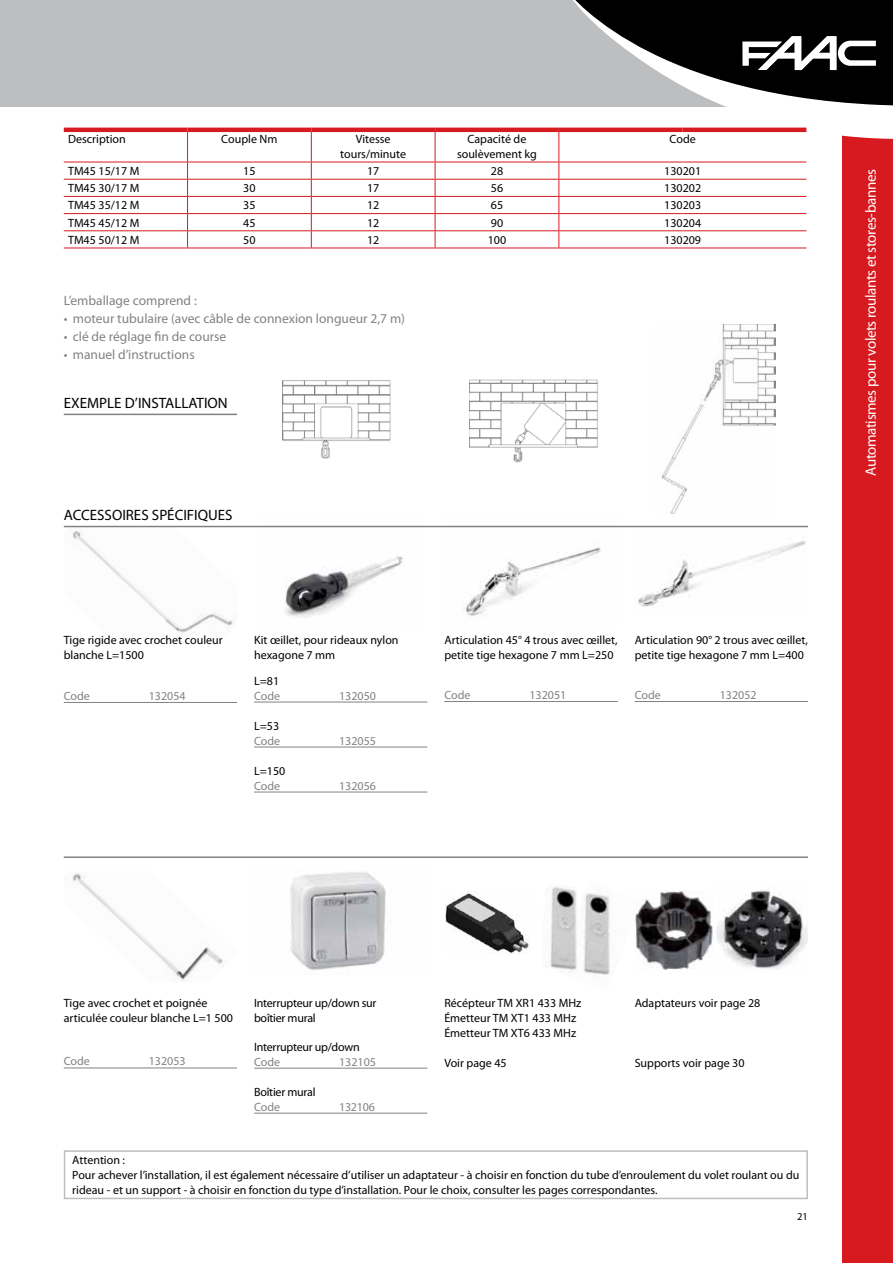
<style>
.page{position:relative;width:893px;height:1263px;background:#fff}
.page>*{position:absolute;margin:0;border:0;box-sizing:border-box;transform-origin:0 0}
.t1{font:15px "Myriad Pro";letter-spacing:-.025em;color:#fff}
.t2{font:15px "Myriad Pro";color:#000}
.t3{font:13.5px "Myriad Pro";color:#808285}
.t4{font:12px/15px "Myriad Pro";color:#000}
.t5{font:12px "Myriad Pro";color:#808285}
.t6{font:12px/15px "Myriad Pro";letter-spacing:-.02em;color:#000}
.t7{font:10.5px "Myriad Pro";color:#000}
</style>
<div class="page">
<div style="left:842px;top:0;width:51px;height:1263px;background:#d71920"></div>
<div style="left:0;top:0;width:893px;height:106px;background:#bcbec0"></div>
<svg style="left:564px;top:0;width:329px;height:139px"></svg>
<img style="left:444px;top:525px;width:174px;height:91px">
<img style="left:638px;top:541px;width:168px;height:66px">
<hr style="left:64px;top:856px;width:744px;height:2px;background:#808285">
<img style="left:290px;top:872px;width:96px;height:99px">
<img style="left:72px;top:873px;width:152px;height:107px">
<img style="left:258px;top:525px;width:166px;height:93px">
<hr style="left:64px;top:414px;width:173px;height:1px;background:#808285">
<img style="left:282px;top:380px;width:109px;height:79px">
<img style="left:469px;top:379px;width:129px;height:84px">
<img style="left:662px;top:325px;width:114px;height:189px">
<img style="left:716px;top:890px;width:92px;height:79px">
<img style="left:641px;top:891px;width:72px;height:78px">
<img style="left:64px;top:527px;width:173px;height:106px">
<hr style="left:64px;top:702px;width:173px;height:1px;background:#808285">
<hr style="left:254px;top:1068px;width:173px;height:1px;background:#808285">
<hr style="left:254px;top:1113px;width:173px;height:1px;background:#808285">
<hr style="left:635px;top:701px;width:173px;height:1px;background:#808285">
<hr style="left:444px;top:701px;width:174px;height:1px;background:#808285">
<hr style="left:64px;top:1067px;width:173px;height:1px;background:#808285">
<hr style="left:254px;top:702px;width:173px;height:1px;background:#808285">
<hr style="left:254px;top:747px;width:173px;height:1px;background:#808285">
<hr style="left:254px;top:792px;width:173px;height:1px;background:#808285">
<hr style="left:64px;top:526px;width:744px;height:1px;background:#808285">
<hr style="left:64px;top:128px;width:124px;height:4px;background:#d71920">
<hr style="left:188px;top:128px;width:123px;height:4px;background:#d71920">
<hr style="left:311px;top:128px;width:124px;height:4px;background:#d71920">
<hr style="left:435px;top:128px;width:124px;height:4px;background:#d71920">
<hr style="left:559px;top:128px;width:124px;height:4px;background:#d71920">
<hr style="left:683px;top:128px;width:123px;height:4px;background:#d71920">
<hr style="left:187px;top:132px;width:1px;height:30px;background:#d71920">
<hr style="left:311px;top:132px;width:1px;height:30px;background:#d71920">
<hr style="left:435px;top:132px;width:1px;height:30px;background:#d71920">
<hr style="left:558px;top:132px;width:1px;height:30px;background:#d71920">
<hr style="left:64px;top:162px;width:124px;height:1px;background:#d71920">
<hr style="left:188px;top:162px;width:123px;height:1px;background:#d71920">
<hr style="left:311px;top:162px;width:124px;height:1px;background:#d71920">
<hr style="left:435px;top:162px;width:124px;height:1px;background:#d71920">
<hr style="left:559px;top:162px;width:124px;height:1px;background:#d71920">
<hr style="left:683px;top:162px;width:123px;height:1px;background:#d71920">
<hr style="left:64px;top:179px;width:124px;height:1px;background:#d71920">
<hr style="left:188px;top:179px;width:123px;height:1px;background:#d71920">
<hr style="left:311px;top:179px;width:124px;height:1px;background:#d71920">
<hr style="left:435px;top:179px;width:124px;height:1px;background:#d71920">
<hr style="left:559px;top:179px;width:124px;height:1px;background:#d71920">
<hr style="left:683px;top:179px;width:123px;height:1px;background:#d71920">
<hr style="left:64px;top:196px;width:124px;height:1px;background:#d71920">
<hr style="left:188px;top:196px;width:123px;height:1px;background:#d71920">
<hr style="left:311px;top:196px;width:124px;height:1px;background:#d71920">
<hr style="left:435px;top:196px;width:124px;height:1px;background:#d71920">
<hr style="left:559px;top:196px;width:124px;height:1px;background:#d71920">
<hr style="left:683px;top:196px;width:123px;height:1px;background:#d71920">
<hr style="left:64px;top:213px;width:124px;height:1px;background:#d71920">
<hr style="left:188px;top:213px;width:123px;height:1px;background:#d71920">
<hr style="left:311px;top:213px;width:124px;height:1px;background:#d71920">
<hr style="left:435px;top:213px;width:124px;height:1px;background:#d71920">
<hr style="left:559px;top:213px;width:124px;height:1px;background:#d71920">
<hr style="left:683px;top:213px;width:123px;height:1px;background:#d71920">
<hr style="left:64px;top:230px;width:124px;height:1px;background:#d71920">
<hr style="left:188px;top:230px;width:123px;height:1px;background:#d71920">
<svg style="left:187px;top:162px;width:1px;height:86px"></svg>
<hr style="left:311px;top:230px;width:124px;height:1px;background:#d71920">
<svg style="left:311px;top:162px;width:1px;height:86px"></svg>
<hr style="left:435px;top:230px;width:124px;height:1px;background:#d71920">
<svg style="left:435px;top:162px;width:1px;height:86px"></svg>
<hr style="left:559px;top:230px;width:124px;height:1px;background:#d71920">
<svg style="left:558px;top:162px;width:1px;height:86px"></svg>
<hr style="left:683px;top:230px;width:123px;height:1px;background:#d71920">
<hr style="left:559px;top:248px;width:124px;height:1px;background:#d71920">
<hr style="left:683px;top:248px;width:123px;height:1px;background:#d71920">
<hr style="left:64px;top:248px;width:124px;height:1px;background:#d71920">
<hr style="left:188px;top:248px;width:123px;height:1px;background:#d71920">
<hr style="left:311px;top:248px;width:124px;height:1px;background:#d71920">
<hr style="left:435px;top:248px;width:124px;height:1px;background:#d71920">
<div style="left:64px;top:1150px;width:744px;height:49px;border:2px solid #bcbec0"></div>
<img style="left:582px;top:892px;width:59px;height:83px">
<img style="left:445px;top:893px;width:84px;height:60px">
<img style="left:550px;top:887px;width:27px;height:86px">
<p class="t4" style="left:68px;top:131px;width:59px">Description</p>
<p class="t4" style="left:221px;top:131px;width:58px">Couple Nm</p>
<p class="t4" style="left:340px;top:131px;width:67px;text-align:center">Vitesse tours/minute</p>
<p class="t4" style="left:457px;top:131px;width:81px;text-align:center">Capacité de soulèvement kg</p>
<p class="t4" style="left:670px;top:131px;width:28px">Code</p>
<p class="t4" style="left:68px;top:163px;width:73px">TM45 15/17 M</p>
<p class="t4" style="left:243px;top:163px;width:14px">15</p>
<p class="t4" style="left:367px;top:163px;width:14px">17</p>
<p class="t4" style="left:491px;top:163px;width:14px">28</p>
<p class="t4" style="left:664px;top:163px;width:38px">130201</p>
<p class="t4" style="left:68px;top:180px;width:73px">TM45 30/17 M</p>
<p class="t4" style="left:243px;top:180px;width:14px">30</p>
<p class="t4" style="left:367px;top:180px;width:14px">17</p>
<p class="t4" style="left:491px;top:180px;width:14px">56</p>
<p class="t4" style="left:664px;top:180px;width:38px">130202</p>
<p class="t4" style="left:68px;top:198px;width:73px">TM45 35/12 M</p>
<p class="t4" style="left:243px;top:198px;width:14px">35</p>
<p class="t4" style="left:367px;top:198px;width:14px">12</p>
<p class="t4" style="left:491px;top:198px;width:14px">65</p>
<p class="t4" style="left:664px;top:198px;width:38px">130203</p>
<p class="t4" style="left:68px;top:215px;width:73px">TM45 45/12 M</p>
<p class="t4" style="left:243px;top:215px;width:14px">45</p>
<p class="t4" style="left:367px;top:215px;width:14px">12</p>
<p class="t4" style="left:491px;top:215px;width:14px">90</p>
<p class="t4" style="left:664px;top:215px;width:38px">130204</p>
<p class="t4" style="left:68px;top:232px;width:73px">TM45 50/12 M</p>
<p class="t4" style="left:243px;top:232px;width:14px">50</p>
<p class="t4" style="left:367px;top:232px;width:14px">12</p>
<p class="t4" style="left:488px;top:232px;width:20px">100</p>
<p class="t4" style="left:664px;top:232px;width:38px">130209</p>
<p class="t3" style="left:64px;top:292px;width:135px">L’emballage comprend :</p>
<p class="t3" style="left:64px;top:310px;width:343px">• moteur tubulaire (avec câble de connexion longueur 2,7 m)</p>
<p class="t3" style="left:64px;top:328px;width:164px">• clé de réglage fin de course</p>
<p class="t3" style="left:64px;top:346px;width:132px">• manuel d’instructions</p>
<p class="t2" style="left:64px;top:394px;width:166px">EXEMPLE D’INSTALLATION</p>
<p class="t2" style="left:64px;top:506px;width:170px">ACCESSOIRES SPÉCIFIQUES</p>
<p class="t4" style="left:64px;top:632px;width:160px">Tige rigide avec crochet couleur blanche L=1500</p>
<p class="t4" style="left:254px;top:632px;width:146px">Kit œillet, pour rideaux nylon hexagone 7 mm</p>
<p class="t4" style="left:254px;top:673px;width:27px">L=81</p>
<p class="t5" style="left:254px;top:688px;width:28px">Code</p>
<p class="t5" style="left:339px;top:688px;width:38px">132050</p>
<p class="t4" style="left:254px;top:718px;width:27px">L=53</p>
<p class="t5" style="left:254px;top:733px;width:28px">Code</p>
<p class="t5" style="left:339px;top:733px;width:38px">132055</p>
<p class="t4" style="left:254px;top:763px;width:33px">L=150</p>
<p class="t5" style="left:254px;top:778px;width:28px">Code</p>
<p class="t5" style="left:339px;top:778px;width:38px">132056</p>
<p class="t5" style="left:64px;top:688px;width:28px">Code</p>
<p class="t5" style="left:149px;top:688px;width:38px">132054</p>
<p class="t4" style="left:444px;top:632px;width:175px">Articulation 45° 4 trous avec œillet, petite tige hexagone 7 mm L=250</p>
<p class="t5" style="left:444px;top:688px;width:28px">Code</p>
<p class="t5" style="left:529px;top:688px;width:38px">132051</p>
<p class="t4" style="left:635px;top:632px;width:175px">Articulation 90° 2 trous avec œillet, petite tige hexagone 7 mm L=400</p>
<p class="t5" style="left:635px;top:688px;width:28px">Code</p>
<p class="t5" style="left:720px;top:688px;width:38px">132052</p>
<p class="t1" style="left:862px;top:476px;width:308px;rotate:-90deg">Automatismes pour volets roulants et stores-bannes</p>
<p class="t4" style="left:64px;top:995px;width:171px">Tige avec crochet et poignée articulée couleur blanche L=1 500</p>
<p class="t5" style="left:64px;top:1054px;width:28px">Code</p>
<p class="t5" style="left:149px;top:1054px;width:38px">132053</p>
<p class="t6" style="left:254px;top:995px;width:124px">Interrupteur up/down sur boîtier mural</p>
<p class="t6" style="left:254px;top:1039px;width:107px">Interrupteur up/down</p>
<p class="t5" style="left:254px;top:1054px;width:28px">Code</p>
<p class="t5" style="left:339px;top:1054px;width:38px">132105</p>
<p class="t6" style="left:254px;top:1084px;width:63px">Boîtier mural</p>
<p class="t5" style="left:254px;top:1099px;width:28px">Code</p>
<p class="t5" style="left:339px;top:1099px;width:37px">132106</p>
<p class="t4" style="left:444px;top:995px;width:139px">Récépteur TM XR1 433 MHz<br>Émetteur TM XT1 433 MHz<br>Émetteur TM XT6 433 MHz</p>
<p class="t4" style="left:444px;top:1055px;width:64px">Voir page 45</p>
<p class="t4" style="left:635px;top:995px;width:127px">Adaptateurs voir page 28</p>
<p class="t4" style="left:635px;top:1055px;width:111px">Supports voir page 30</p>
<p class="t4" style="left:72px;top:1152px;width:729px">Attention :<br>Pour achever l’installation, il est également nécessaire d’utiliser un adaptateur - à choisir en fonction du tube d’enroulement du volet roulant ou du rideau - et un support - à choisir en fonction du type d’installation. Pour le choix, consulter les pages correspondantes.</p>
<p class="t7" style="left:797px;top:1209px;width:12px">21</p>
</div>
